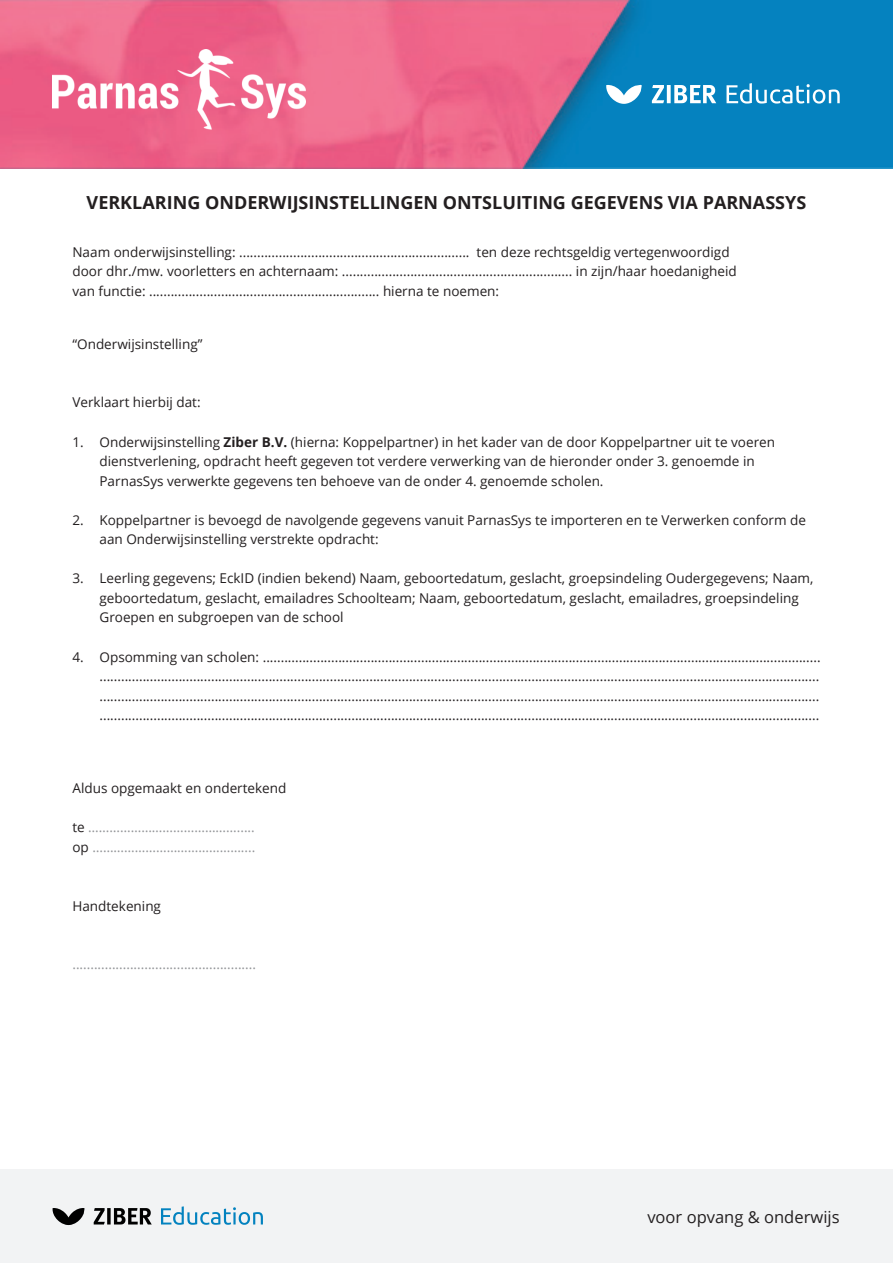
<style>
.page{position:relative;width:893px;height:1263px;background:#fff}
.page>*{position:absolute;margin:0;border:0;box-sizing:border-box;transform-origin:0 0}
.t1{font:700 18px "Open Sans";color:#231f20}
.t2{font:16.5px "Open Sans";color:#231f20}
.t3{font:13.5px/19.5px "Open Sans";color:#231f20}
.t4{font:13.5px/19.5px "Open Sans";color:#939598}
.s1{font-weight:700}
.s2{color:#231f20}
</style>
<div class="page">
<img style="left:0;top:0;width:893px;height:168px">
<div style="left:0;top:1169px;width:893px;height:94px;background:#f2f3f4"></div>
<img style="left:53px;top:49px;width:252px;height:80px">
<svg style="left:53px;top:1208px;width:32px;height:17px"></svg>
<svg style="left:94px;top:1208px;width:58px;height:16px"></svg>
<svg style="left:161px;top:1206px;width:89px;height:19px"></svg>
<svg style="left:606px;top:85px;width:36px;height:19px"></svg>
<svg style="left:652px;top:85px;width:64px;height:18px"></svg>
<svg style="left:726px;top:83px;width:99px;height:21px;fill:#0582bf"></svg>
<p class="t1" style="left:87px;top:189px;width:721px">VERKLARING ONDERWIJSINSTELLINGEN ONTSLUITING GEGEVENS VIA PARNASSYS</p>
<p class="t3" style="left:72px;top:241px;width:666px">Naam onderwijsinstelling: ................................................................ ten deze rechtsgeldig vertegenwoordigd door dhr./mw. voorletters en achternaam: ................................................................ in zijn/haar hoedanigheid van functie: ................................................................ hierna te noemen:</p>
<p class="t3" style="left:72px;top:334px;width:132px">“Onderwijsinstelling”</p>
<p class="t3" style="left:72px;top:392px;width:130px">Verklaart hierbij dat:</p>
<p class="t3" style="left:99px;top:431px;width:677px;text-indent:-27px">1. Onderwijsinstelling <span class="s1">Ziber B.V.</span> (hierna: Koppelpartner) in het kader van de door Koppelpartner uit te voeren dienstverlening, opdracht heeft gegeven tot verdere verwerking van de hieronder onder 3. genoemde in<br>ParnasSys verwerkte gegevens ten behoeve van de onder 4. genoemde scholen.</p>
<p class="t3" style="left:99px;top:510px;width:708px;text-indent:-27px">2. Koppelpartner is bevoegd de navolgende gegevens vanuit ParnasSys te importeren en te Verwerken conform de aan Onderwijsinstelling verstrekte opdracht:</p>
<p class="t3" style="left:99px;top:568px;width:715px;text-indent:-27px">3. Leerling gegevens; EckID (indien bekend) Naam, geboortedatum, geslacht, groepsindeling Oudergegevens; Naam, geboortedatum, geslacht, emailadres Schoolteam; Naam, geboortedatum, geslacht, emailadres, groepsindeling<br>Groepen en subgroepen van de school</p>
<p class="t3" style="left:99px;top:646px;width:723px;text-align:justify;text-indent:-27px">4. Opsomming van scholen: ........................................................................................................................................................... ........................................................................................................................................................................................................ ........................................................................................................................................................................................................ ........................................................................................................................................................................................................</p>
<p class="t3" style="left:72px;top:778px;width:216px">Aldus opgemaakt en ondertekend</p>
<p class="t4" style="left:72px;top:817px;width:184px"><span class="s2">te</span> ……………………………………..... <span class="s2">op</span> ……………………………………....</p>
<p class="t3" style="left:72px;top:895px;width:90px">Handtekening</p>
<p class="t4" style="left:72px;top:954px;width:185px">...................................................</p>
<p class="t2" style="left:647px;top:1206px;width:194px">voor opvang &amp; onderwijs</p>
</div>
